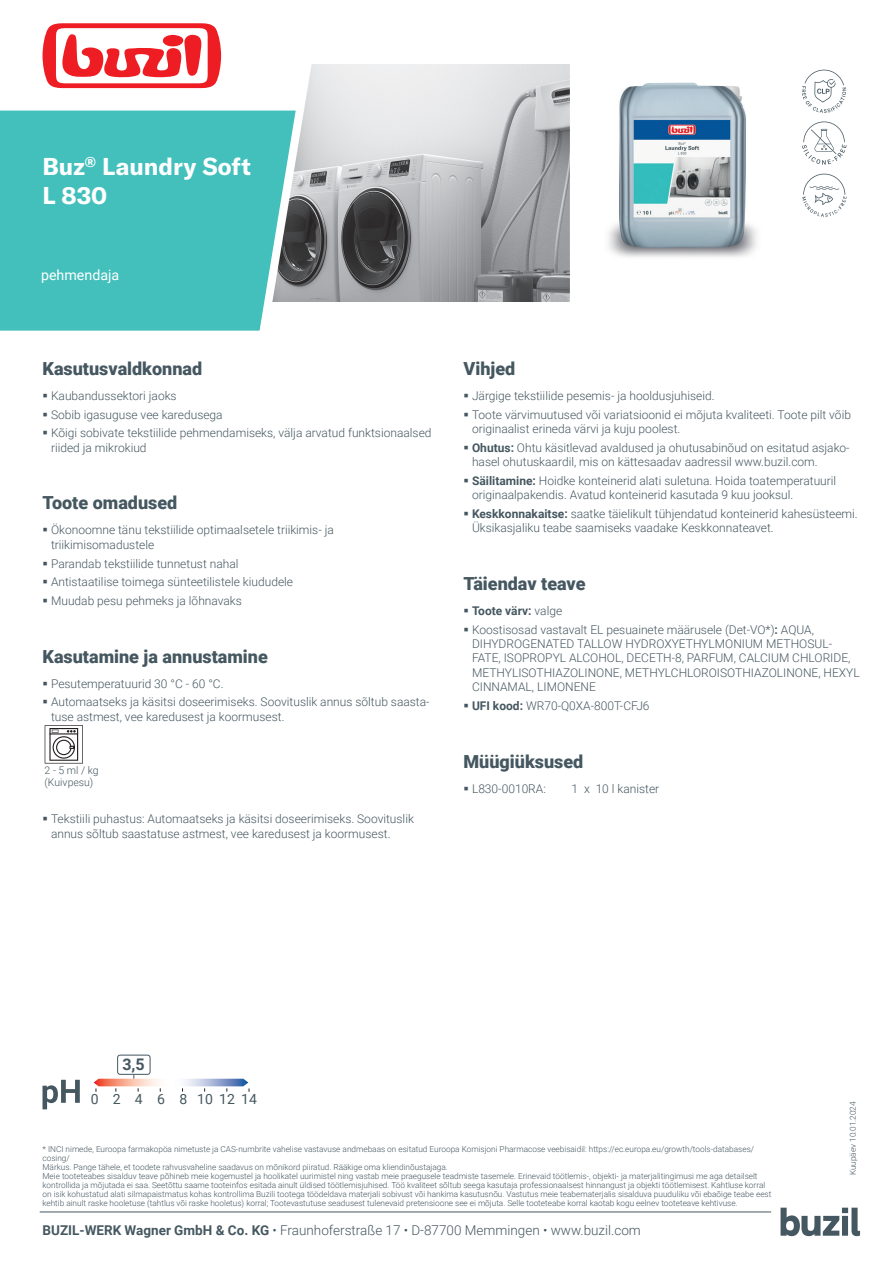
<style>
.page{position:relative;width:893px;height:1263px;background:#fff}
.page>*{position:absolute;margin:0;border:0;box-sizing:border-box;transform-origin:0 0}
.t1{font:700 24px/28.8px "GT America LCG";color:#fff}
.t2{font:900 18px "Roboto";color:#455760}
.t3{font:700 16.05px "Roboto";color:#455760}
.t4{font:14.25px "Roboto";color:#fff}
.t5{font:13.95px "Roboto";color:#455760}
.t6{font:300 13.5px "Roboto";color:#455760}
.t7{font:300 12px/14.4px "Roboto";color:#455760}
.t8{font:700 12px "Roboto";color:#455760}
.t9{font:300 10.5px/12.6px "Roboto";color:#455760}
.t10{font:300 8.25px/9px "Roboto";color:#455760}
.s1{font-weight:700}
.s2{font-weight:300}
</style>
<div class="page">
<img style="left:269px;top:64px;width:300px;height:238px">
<svg style="left:802px;top:69px;width:44px;height:44px"></svg>
<svg style="left:802px;top:121px;width:45px;height:44px"></svg>
<svg style="left:802px;top:174px;width:45px;height:43px"></svg>
<svg style="left:43px;top:23px;width:178px;height:65px"></svg>
<div style="left:0;top:111px;width:296px;height:220px;background:#43c0bc"></div>
<svg style="left:45px;top:725px;width:38px;height:38px"></svg>
<hr style="left:40px;top:1212px;width:731px;height:1px;background:#455760">
<svg style="left:780px;top:1208px;width:80px;height:28px"></svg>
<img style="left:608px;top:82px;width:149px;height:175px">
<svg style="left:43px;top:1080px;width:37px;height:29px"></svg>
<svg style="left:94px;top:1075px;width:156px;height:17px"></svg>
<div style="left:117px;top:1054px;width:34px;height:21px;border:1px solid #455760;border-radius:2px"></div>
<h1 class="t1" style="left:43px;top:152px;width:210px">Buz<sup>®</sup> Laundry Soft<br>L 830</h1>
<p class="t4" style="left:41px;top:265px;width:80px">pehmendaja</p>
<h2 class="t2" style="left:43px;top:356px;width:161px">Kasutusvaldkonnad</h2>
<p class="t7" style="left:43px;top:388px;width:136px">▪ Kaubandussektori jaoks</p>
<p class="t7" style="left:43px;top:407px;width:182px">▪ Sobib igasuguse vee karedusega</p>
<p class="t7" style="left:51px;top:425px;width:382px;text-indent:-9px">▪ Kõigi sobivate tekstiilide pehmendamiseks, välja arvatud funktsionaalsed riided ja mikrokiud</p>
<h2 class="t2" style="left:43px;top:490px;width:136px">Toote omadused</h2>
<p class="t7" style="left:51px;top:523px;width:284px;text-indent:-9px">▪ Ökonoomne tänu tekstiilide optimaalsetele triikimis- ja triikimisomadustele</p>
<p class="t7" style="left:43px;top:556px;width:197px">▪ Parandab tekstiilide tunnetust nahal</p>
<p class="t7" style="left:43px;top:574px;width:252px">▪ Antistaatilise toimega sünteetilistele kiududele</p>
<p class="t7" style="left:43px;top:593px;width:201px">▪ Muudab pesu pehmeks ja lõhnavaks</p>
<h2 class="t2" style="left:43px;top:644px;width:227px">Kasutamine ja annustamine</h2>
<p class="t7" style="left:43px;top:676px;width:183px">▪ Pesutemperatuurid 30 °C - 60 °C.</p>
<p class="t7" style="left:51px;top:694px;width:380px;text-indent:-9px">▪ Automaatseks ja käsitsi doseerimiseks. Soovituslik annus sõltub saasta&shy;tuse astmest, vee karedusest ja koormusest.</p>
<p class="t9" style="left:45px;top:763px;width:56px">2 - 5 ml / kg (Kuivpesu)</p>
<p class="t7" style="left:51px;top:811px;width:364px;text-indent:-9px">▪ Tekstiili puhastus: Automaatseks ja käsitsi doseerimiseks. Soovituslik annus sõltub saastatuse astmest, vee karedusest ja koormusest.</p>
<h2 class="t2" style="left:463px;top:356px;width:53px">Vihjed</h2>
<p class="t7" style="left:463px;top:388px;width:253px">▪ Järgige tekstiilide pesemis- ja hooldusjuhiseid.</p>
<p class="t7" style="left:472px;top:407px;width:380px;text-indent:-9px">▪ Toote värvimuutused või variatsioonid ei mõjuta kvaliteeti. Toote pilt võib originaalist erineda värvi ja kuju poolest.</p>
<p class="t7" style="left:472px;top:440px;width:379px;text-indent:-9px">▪ <span class="s1">Ohutus:</span> Ohtu käsitlevad avaldused ja ohutusabinõud on esitatud asjako&shy;hasel ohutuskaardil, mis on kättesaadav aadressil www.buzil.com.</p>
<p class="t7" style="left:472px;top:473px;width:366px;text-indent:-9px">▪ <span class="s1">Säilitamine:</span> Hoidke konteinerid alati suletuna. Hoida toatemperatuuril originaalpakendis. Avatud konteinerid kasutada 9 kuu jooksul.</p>
<p class="t7" style="left:472px;top:506px;width:387px;text-indent:-9px">▪ <span class="s1">Keskkonnakaitse:</span> saatke täielikult tühjendatud konteinerid kahesüsteemi.<br>Üksikasjaliku teabe saamiseks vaadake Keskkonnateavet.</p>
<h2 class="t2" style="left:463px;top:571px;width:124px">Täiendav teave</h2>
<p class="t8" style="left:463px;top:602px;width:100px">▪ Toote värv: <span class="s2">valge</span></p>
<p class="t7" style="left:472px;top:622px;width:389px;text-indent:-9px">▪ Koostisosad vastavalt EL pesuainete määrusele (Det-VO*)<span class="s1">:</span> AQUA, DIHYDROGENATED TALLOW HYDROXYETHYLMONIUM METHOSUL-FATE, ISOPROPYL ALCOHOL, DECETH-8, PARFUM, CALCIUM CHLORIDE, METHYLISOTHIAZOLINONE, METHYLCHLOROISOTHIAZOLINONE, HEXYL CINNAMAL, LIMONENE</p>
<p class="t7" style="left:463px;top:698px;width:188px">▪ <span class="s1">UFI kood:</span> WR70-Q0XA-800T-CFJ6</p>
<h2 class="t2" style="left:463px;top:749px;width:121px">Müügiüksused</h2>
<p class="t7" style="left:463px;top:781px;width:84px">▪ L830-0010RA:</p>
<p class="t7" style="left:571px;top:781px;width:89px">1 x 10 l kanister</p>
<h3 class="t3" style="left:122px;top:1052px;width:24px">3,5</h3>
<p class="t5" style="left:91px;top:1089px;width:168px">0 2 4 6 8 101214</p>
<p class="t10" style="left:43px;top:1144px;width:730px">* INCI nimede, Euroopa farmakopöa nimetuste ja CAS-numbrite vahelise vastavuse andmebaas on esitatud Euroopa Komisjoni Pharmacose veebisaidil: https://ec.europa.eu/growth/tools-databases/ cosing/<br>Märkus. Pange tähele, et toodete rahvusvaheline saadavus on mõnikord piiratud. Rääkige oma kliendinõustajaga.<br>Meie tooteteabes sisalduv teave põhineb meie kogemustel ja hoolikatel uurimistel ning vastab meie praegusele teadmiste tasemele. Erinevaid töötlemis-, objekti- ja materjalitingimusi me aga detailselt kontrollida ja mõjutada ei saa. Seetõttu saame tooteinfos esitada ainult üldised töötlemisjuhised. Töö kvaliteet sõltub seega kasutaja professionaalsest hinnangust ja objekti töötlemisest. Kahtluse korral on isik kohustatud alati silmapaistmatus kohas kontrollima Buzili tootega töödeldava materjali sobivust või hankima kasutusnõu. Vastutus meie teabematerjalis sisalduva puuduliku või ebaõige teabe eest kehtib ainult raske hooletuse (tahtlus või raske hooletus) korral; Tootevastutuse seadusest tulenevaid pretensioone see ei mõjuta. Selle tooteteabe korral kaotab kogu eelnev tooteteave kehtivuse.</p>
<p class="t6" style="left:43px;top:1221px;width:600px"><span class="s1">BUZIL-WERK Wagner GmbH &amp; Co. KG</span> • Fraunhoferstraße 17 • D-87700 Memmingen • www.buzil.com</p>
<p class="t10" style="left:848px;top:1175px;width:75px;rotate:-90deg">Kuupäev 10.01.2024</p>
</div>
